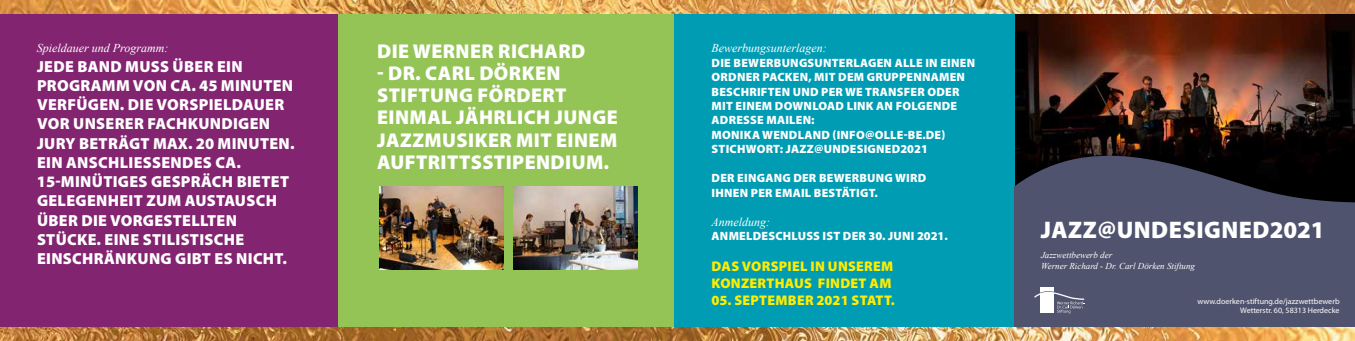
<style>
.page{position:relative;width:1355px;height:341px;background:#fff}
.page>*{position:absolute;margin:0;border:0;box-sizing:border-box;transform-origin:0 0}
.t1{font:900 24px "Myriad Pro";letter-spacing:.02em;color:#fff}
.t2{font:900 20px/22px "Myriad Pro";letter-spacing:.02em;color:#fff}
.t3{font:900 16px/19.2px "Myriad Pro";letter-spacing:.02em;color:#fff}
.t4{font:900 14px/16.8px "Myriad Pro";letter-spacing:.02em;color:#ffed00}
.t5{font:900 12px/14.4px "Myriad Pro";letter-spacing:.02em;color:#fff}
.t6{font:italic 12px "Times New Roman";color:#fff}
.t7{font:italic 9px/10.8px "Times New Roman";color:#fff}
.t8{font:8px/9.2px "Myriad Pro";color:#fff;text-align:right}
</style>
<div class="page">
<img style="left:0;top:0;width:1355px;height:340px">
<img style="left:1015px;top:14px;width:340px;height:125px">
<div style="left:329px;top:14px;width:351px;height:312px;background:#94c356"></div>
<div style="left:675px;top:14px;width:340px;height:312px;background:#009cb3"></div>
<div style="left:0;top:14px;width:337px;height:312px;background:#832471"></div>
<svg style="left:1015px;top:139px;width:340px;height:20px;background:#0d0807"></svg>
<div style="left:1015px;top:159px;width:340px;height:167px;background:#50536e"></div>
<svg style="left:1015px;top:160px;width:340px;height:59px;background:#393b4f"></svg>
<svg style="left:1034px;top:286px;width:50px;height:27px"></svg>
<img style="left:379px;top:186px;width:124px;height:83px">
<img style="left:514px;top:186px;width:124px;height:83px">
<p class="t6" style="left:37px;top:40px;width:133px">Spieldauer und Programm:</p>
<p class="t3" style="left:37px;top:56px;width:259px">JEDE BAND MUSS ÜBER EIN<br>PROGRAMM VON CA. 45 MINUTEN<br>VERFÜGEN. DIE VORSPIELDAUER<br>VOR UNSERER FACHKUNDIGEN<br>JURY BETRÄGT MAX. 20 MINUTEN.<br>EIN ANSCHLIESSENDES CA.<br>15-MINÜTIGES GESPRÄCH BIETET<br>GELEGENHEIT ZUM AUSTAUSCH<br>ÜBER DIE VORGESTELLTEN<br>STÜCKE. EINE STILISTISCHE<br>EINSCHRÄNKUNG GIBT ES NICHT.</p>
<h2 class="t2" style="left:377px;top:40px;width:210px">DIE WERNER RICHARD</h2>
<h2 class="t2" style="left:377px;top:62px;width:242px">- DR. CARL DÖRKEN<br>STIFTUNG FÖRDERT<br>EINMAL JÄHRLICH JUNGE<br>JAZZMUSIKER MIT EINEM<br>AUFTRITTSSTIPENDIUM.</h2>
<p class="t6" style="left:711px;top:40px;width:117px">Bewerbungsunterlagen:</p>
<p class="t5" style="left:712px;top:55px;width:265px">DIE BEWERBUNGSUNTERLAGEN ALLE IN EINEN ORDNER PACKEN, MIT DEM GRUPPENNAMEN BESCHRIFTEN UND PER WE TRANSFER ODER MIT EINEM DOWNLOAD LINK AN FOLGENDE ADRESSE MAILEN:<br>MONIKA WENDLAND (INFO@OLLE-BE.DE)<br>STICHWORT: JAZZ@UNDESIGNED2021</p>
<p class="t5" style="left:712px;top:170px;width:216px">DER EINGANG DER BEWERBUNG WIRD<br>IHNEN PER EMAIL BESTÄTIGT.</p>
<p class="t6" style="left:711px;top:213px;width:60px">Anmeldung:</p>
<p class="t5" style="left:712px;top:228px;width:238px">ANMELDESCHLUSS IST DER 30. JUNI 2021.</p>
<p class="t4" style="left:712px;top:257px;width:183px">DAS VORSPIEL IN UNSEREM<br>KONZERTHAUS FINDET AM</p>
<p class="t4" style="left:711px;top:291px;width:185px">05. SEPTEMBER 2021 STATT.</p>
<h1 class="t1" style="left:1041px;top:213px;width:285px">JAZZ@UNDESIGNED2021</h1>
<p class="t7" style="left:1041px;top:249px;width:156px">Jazzwettbewerb der<br>Werner Richard - Dr. Carl Dörken Stiftung</p>
<p class="t8" style="left:1197px;top:296px;width:144px">www.doerken-stiftung.de/jazzwettbewerb<br>Wetterstr. 60, 58313 Herdecke</p>
</div>
